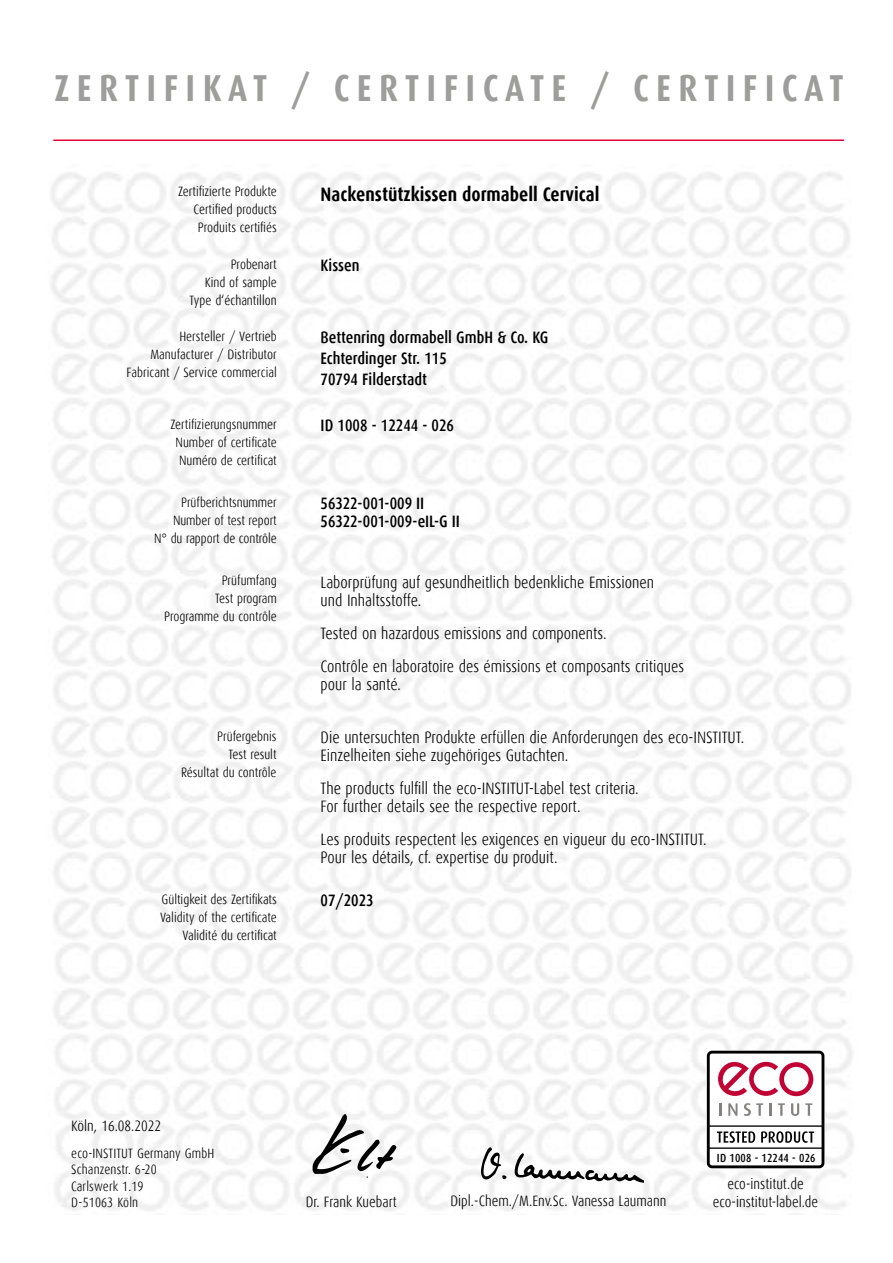
<style>
.page{position:relative;width:893px;height:1263px;background:#fff}
.page>*{position:absolute;margin:0;border:0;box-sizing:border-box;transform-origin:0 0}
.t1{font:700 37.5px "Dax Condensed";letter-spacing:.2em;color:#9d9d9c}
.t2{font:700 19.5px "Dax Condensed";color:#000}
.t3{font:300 16.5px/18px "Dax Condensed";color:#000}
.t4{font:500 16.5px/21px "Dax Condensed";color:#000}
.t5{font:300 15px/18px "Dax Condensed";color:#000;text-align:center}
.t6{font:300 13.5px/18px "Dax Condensed";color:#000;text-align:right}
.t7{font:500 11.85px "Dax Condensed";letter-spacing:.015em;color:#000}
</style>
<div class="page">
<img style="left:51px;top:172px;width:803px;height:1039px">
<hr style="left:53px;top:139px;width:791px;height:2px;background:#e4032e">
<svg style="left:312px;top:1114px;width:85px;height:64px"></svg>
<div style="left:706px;top:1050px;width:119px;height:119px;background:#fff"></div>
<div style="left:707px;top:1051px;width:117px;height:117px;border:3px solid #000;border-radius:4px"></div>
<hr style="left:709px;top:1125px;width:114px;height:2px;background:#000">
<hr style="left:709px;top:1147px;width:114px;height:2px;background:#000">
<svg style="left:719px;top:1103px;width:2px;height:13px"></svg>
<svg style="left:728px;top:1103px;width:9px;height:13px"></svg>
<svg style="left:744px;top:1103px;width:19px;height:13px"></svg>
<svg style="left:769px;top:1103px;width:3px;height:13px"></svg>
<svg style="left:778px;top:1103px;width:7px;height:13px"></svg>
<svg style="left:791px;top:1103px;width:8px;height:13px"></svg>
<svg style="left:805px;top:1103px;width:7px;height:13px"></svg>
<svg style="left:718px;top:1061px;width:95px;height:36px"></svg>
<svg style="left:717px;top:1131px;width:38px;height:12px"></svg>
<svg style="left:761px;top:1131px;width:53px;height:12px"></svg>
<svg style="left:480px;top:1147px;width:163px;height:36px"></svg>
<h1 class="t1" style="left:55px;top:67px;width:790px">ZERTIFIKAT / CERTIFICATE / CERTIFICAT</h1>
<p class="t6" style="left:178px;top:183px;width:100px">Zertifizierte Produkte<br>Certified products<br>Produits certifiés</p>
<p class="t6" style="left:190px;top:255px;width:89px">Probenart<br>Kind of sample<br>Type d‘échantillon</p>
<h2 class="t2" style="left:321px;top:184px;width:280px">Nackenstützkissen dormabell Cervical</h2>
<p class="t4" style="left:321px;top:255px;width:40px">Kissen</p>
<p class="t6" style="left:127px;top:328px;width:152px">Hersteller / Vertrieb<br>Manufacturer / Distributor<br>Fabricant / Service commercial</p>
<p class="t4" style="left:321px;top:327px;width:229px">Bettenring dormabell GmbH &amp; Co. KG<br>Echterdinger Str. 115<br>70794 Filderstadt</p>
<p class="t6" style="left:176px;top:415px;width:103px;text-align:justify;text-indent:-5px">Zertifizierungsnummer Number of certificate Numéro de certificat</p>
<p class="t4" style="left:321px;top:415px;width:135px">ID 1008 - 12244 - 026</p>
<p class="t6" style="left:154px;top:494px;width:124px">Prüfberichtsnummer<br>Number of test report<br>N° du rapport de contrôle</p>
<p class="t4" style="left:321px;top:495px;width:141px;line-height:18px">56322-001-009 II<br>56322-001-009-eIL-G II</p>
<p class="t6" style="left:164px;top:572px;width:114px">Prüfumfang<br>Test program<br>Programme du contrôle</p>
<p class="t3" style="left:321px;top:573px;width:335px">Laborprüfung auf gesundheitlich bedenkliche Emissionen und Inhaltsstoffe.</p>
<p class="t3" style="left:321px;top:617px;width:365px;line-height:33px">Tested on hazardous emissions and components.<br>Contrôle en laboratoire des émissions et composants critiques</p>
<p class="t3" style="left:321px;top:675px;width:82px">pour la santé.</p>
<p class="t6" style="left:181px;top:727px;width:97px">Prüfergebnis<br>Test result<br>Résultat du contrôle</p>
<p class="t3" style="left:321px;top:728px;width:425px">Die untersuchten Produkte erfüllen die Anforderungen des eco-INSTITUT.<br>Einzelheiten siehe zugehöriges Gutachten.</p>
<p class="t3" style="left:321px;top:779px;width:320px">The products fulfill the eco-INSTITUT-Label test criteria.<br>For further details see the respective report.</p>
<p class="t3" style="left:321px;top:830px;width:387px">Les produits respectent les exigences en vigueur du eco-INSTITUT.<br>Pour les détails, cf. expertise du produit.</p>
<p class="t6" style="left:160px;top:890px;width:118px">Gültigkeit des Zertifikats<br>Validity of the certificate<br>Validité du certificat</p>
<p class="t4" style="left:321px;top:890px;width:55px">07/2023</p>
<p class="t5" style="left:71px;top:1117px;width:92px">Köln, 16.08.2022</p>
<p class="t6" style="left:71px;top:1145px;width:145px;line-height:16.5px;text-align:left">eco-INSTITUT Germany GmbH<br>Schanzenstr. 6-20<br>Carlswerk 1.19<br>D-51063 Köln</p>
<p class="t5" style="left:306px;top:1192px;width:92px">Dr. Frank Kuebart</p>
<p class="t5" style="left:450px;top:1192px;width:218px">Dipl.-Chem./M.Env.Sc. Vanessa Laumann</p>
<p class="t7" style="left:717px;top:1151px;width:100px">ID 1008 - 12244 - 026</p>
<p class="t5" style="left:713px;top:1175px;width:107px">eco-institut.de eco-institut-label.de</p>
</div>
